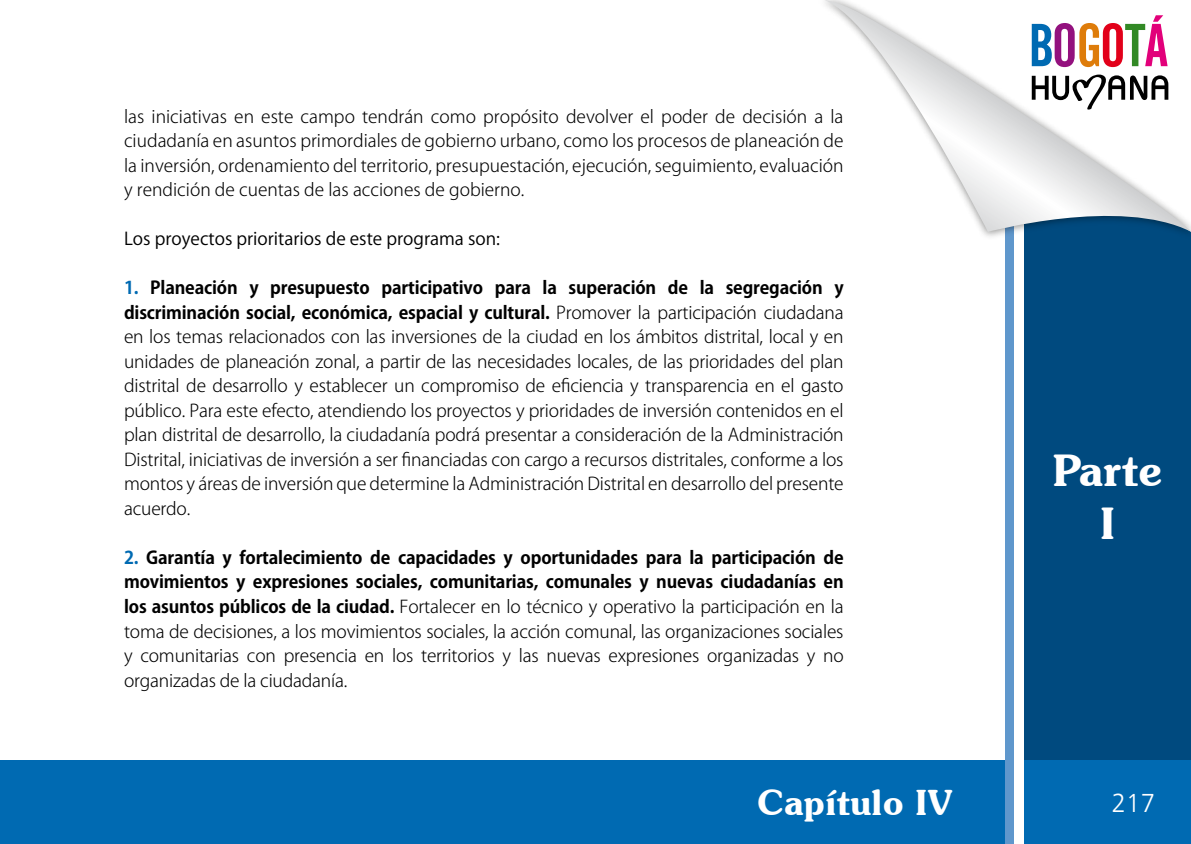
<style>
.page{position:relative;width:1191px;height:844px;background:#fff}
.page>*{position:absolute;margin:0;border:0;box-sizing:border-box;transform-origin:0 0}
.t1{font:600 43.75px/52.5px "Souvenir IT Cby BT";color:#fff;text-align:center}
.t2{font:600 35px "Souvenir IT Cby BT";color:#fff}
.t3{font:26.25px "Humanist 777 BT Light B";color:#fff}
.t4{font:300 17.5px/24.5px "Koz Go Pr 6 N";letter-spacing:-.01em;color:#000;text-align:justify}
.t5{font:17.5px "Koz Go Pr 6 N";color:#000}
.s1{font-weight:700;color:#006ab2}
.s2{font-weight:700}
</style>
<div class="page">
<div style="left:1022px;top:0;width:169px;height:843px;background:#004a7f"></div>
<div style="left:1020px;top:760px;width:171px;height:83px;background:#006ab2"></div>
<div style="left:0;top:760px;width:1012px;height:83px;background:#006ab2"></div>
<div style="left:1005px;top:0;width:9px;height:843px;background:#5f97cc"></div>
<div style="left:1014px;top:0;width:10px;height:843px;background:#fff"></div>
<svg style="left:824px;top:0;width:367px;height:232px"></svg>
<svg style="left:1031px;top:15px;width:136px;height:52px;background:#cda3b0"></svg>
<svg style="left:1031px;top:75px;width:137px;height:34px;background:#afafaf"></svg>
<p class="t4" style="left:124px;top:104px;width:721px">las iniciativas en este campo tendrán como propósito devolver el poder de decisión a la ciudadanía en asuntos primordiales de gobierno urbano, como los procesos de planeación de la inversión, ordenamiento del territorio, presupuestación, ejecución, seguimiento, evaluación y rendición de cuentas de las acciones de gobierno.</p>
<p class="t5" style="left:124px;top:229px;width:377px">Los proyectos prioritarios de este programa son:</p>
<p class="t4" style="left:124px;top:276px;width:721px"><span class="s1">1.</span> <span class="s2">Planeación y presupuesto participativo para la superación de la segregación y discriminación social, económica, espacial y cultural.</span> Promover la participación ciudadana en los temas relacionados con las inversiones de la ciudad en los ámbitos distrital, local y en unidades de planeación zonal, a partir de las necesidades locales, de las prioridades del plan distrital de desarrollo y establecer un compromiso de eficiencia y transparencia en el gasto público. Para este efecto, atendiendo los proyectos y prioridades de inversión contenidos en el plan distrital de desarrollo, la ciudadanía podrá presentar a consideración de la Administración Distrital, iniciativas de inversión a ser financiadas con cargo a recursos distritales, conforme a los montos y áreas de inversión que determine la Administración Distrital en desarrollo del presente acuerdo.</p>
<p class="t4" style="left:124px;top:545px;width:721px"><span class="s1">2.</span> <span class="s2">Garantía y fortalecimiento de capacidades y oportunidades para la participación de movimientos y expresiones sociales, comunitarias, comunales y nuevas ciudadanías en los asuntos públicos de la ciudad.</span> Fortalecer en lo técnico y operativo la participación en la toma de decisiones, a los movimientos sociales, la acción comunal, las organizaciones sociales y comunitarias con presencia en los territorios y las nuevas expresiones organizadas y no organizadas de la ciudadanía.</p>
<p class="t2" style="left:757px;top:780px;width:197px">Capítulo IV</p>
<p class="t1" style="left:1053px;top:443px;width:111px">Parte<br>I</p>
<p class="t3" style="left:1111px;top:786px;width:46px">217</p>
</div>
